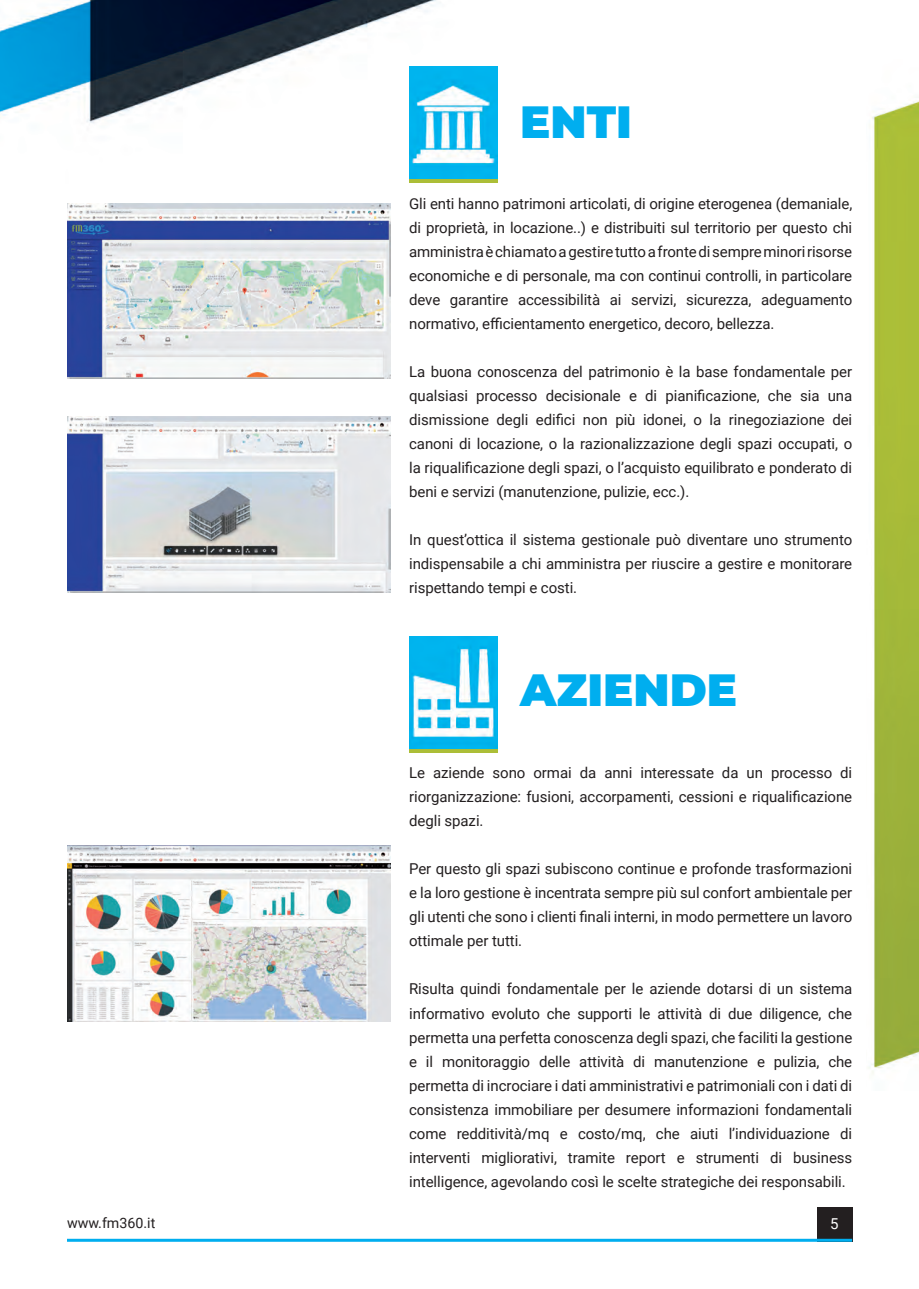
<style>
.page{position:relative;width:919px;height:1289px;background:#fff}
.page>*{position:absolute;margin:0;border:0;box-sizing:border-box;transform-origin:0 0}
.t1{font:900 45px "Montserrat";color:#00aeef}
.t2{font:15px/24px "Roboto";letter-spacing:-.005em;color:#231f20;text-align:justify}
.t3{font:15px "Roboto";color:#fff}
.t4{font:14.25px "Roboto";color:#231f20}
</style>
<div class="page">
<img style="left:0;top:0;width:853px;height:1242px">
<img style="left:868px;top:101px;width:50px;height:973px">
<img style="left:67px;top:203px;width:324px;height:175px">
<img style="left:67px;top:417px;width:323px;height:175px">
<img style="left:409px;top:67px;width:88px;height:112px">
<hr style="left:409px;top:179px;width:88px;height:4px;background:#acbe37">
<img style="left:67px;top:845px;width:323px;height:176px">
<img style="left:409px;top:636px;width:88px;height:112px">
<svg style="left:409px;top:748px;width:88px;height:4px"></svg>
<div style="left:817px;top:1206px;width:35px;height:35px;background:#231f20"></div>
<hr style="left:67px;top:1238px;width:785px;height:3px;background:#00aeef">
<p class="t1" style="left:520px;top:88px;width:113px">ENTI</p>
<p class="t2" style="left:409px;top:191px;width:444px">Gli enti hanno patrimoni articolati, di origine eterogenea (demaniale, di proprietà, in locazione..) e distribuiti sul territorio per questo chi amministra è chiamato a gestire tutto a fronte di sempre minori risorse economiche e di personale, ma con continui controlli, in particolare deve garantire accessibilità ai servizi, sicurezza, adeguamento normativo, efficientamento energetico, decoro, bellezza.</p>
<p class="t2" style="left:409px;top:359px;width:444px">La buona conoscenza del patrimonio è la base fondamentale per qualsiasi processo decisionale e di pianificazione, che sia una dismissione degli edifici non più idonei, o la rinegoziazione dei canoni di locazione, o la razionalizzazione degli spazi occupati, o la riqualificazione degli spazi, o l’acquisto equilibrato e ponderato di beni e servizi (manutenzione, pulizie, ecc.).</p>
<p class="t2" style="left:409px;top:527px;width:444px">In quest’ottica il sistema gestionale può diventare uno strumento indispensabile a chi amministra per riuscire a gestire e monitorare rispettando tempi e costi.</p>
<p class="t1" style="left:520px;top:656px;width:218px">AZIENDE</p>
<p class="t2" style="left:409px;top:760px;width:444px">Le aziende sono ormai da anni interessate da un processo di riorganizzazione: fusioni, accorpamenti, cessioni e riqualificazione degli spazi.</p>
<p class="t2" style="left:409px;top:856px;width:444px">Per questo gli spazi subiscono continue e profonde trasformazioni e la loro gestione è incentrata sempre più sul confort ambientale per gli utenti che sono i clienti finali interni, in modo permettere un lavoro ottimale per tutti.</p>
<p class="t2" style="left:409px;top:976px;width:444px">Risulta quindi fondamentale per le aziende dotarsi di un sistema informativo evoluto che supporti le attività di due diligence, che permetta una perfetta conoscenza degli spazi, che faciliti la gestione e il monitoraggio delle attività di manutenzione e pulizia, che permetta di incrociare i dati amministrativi e patrimoniali con i dati di consistenza immobiliare per desumere informazioni fondamentali come redditività/mq e costo/mq, che aiuti l’individuazione di interventi migliorativi, tramite report e strumenti di business intelligence, agevolando così le scelte strategiche dei responsabili.</p>
<p class="t4" style="left:67px;top:1213px;width:90px">www.fm360.it</p>
<p class="t3" style="left:830px;top:1213px;width:10px">5</p>
</div>
